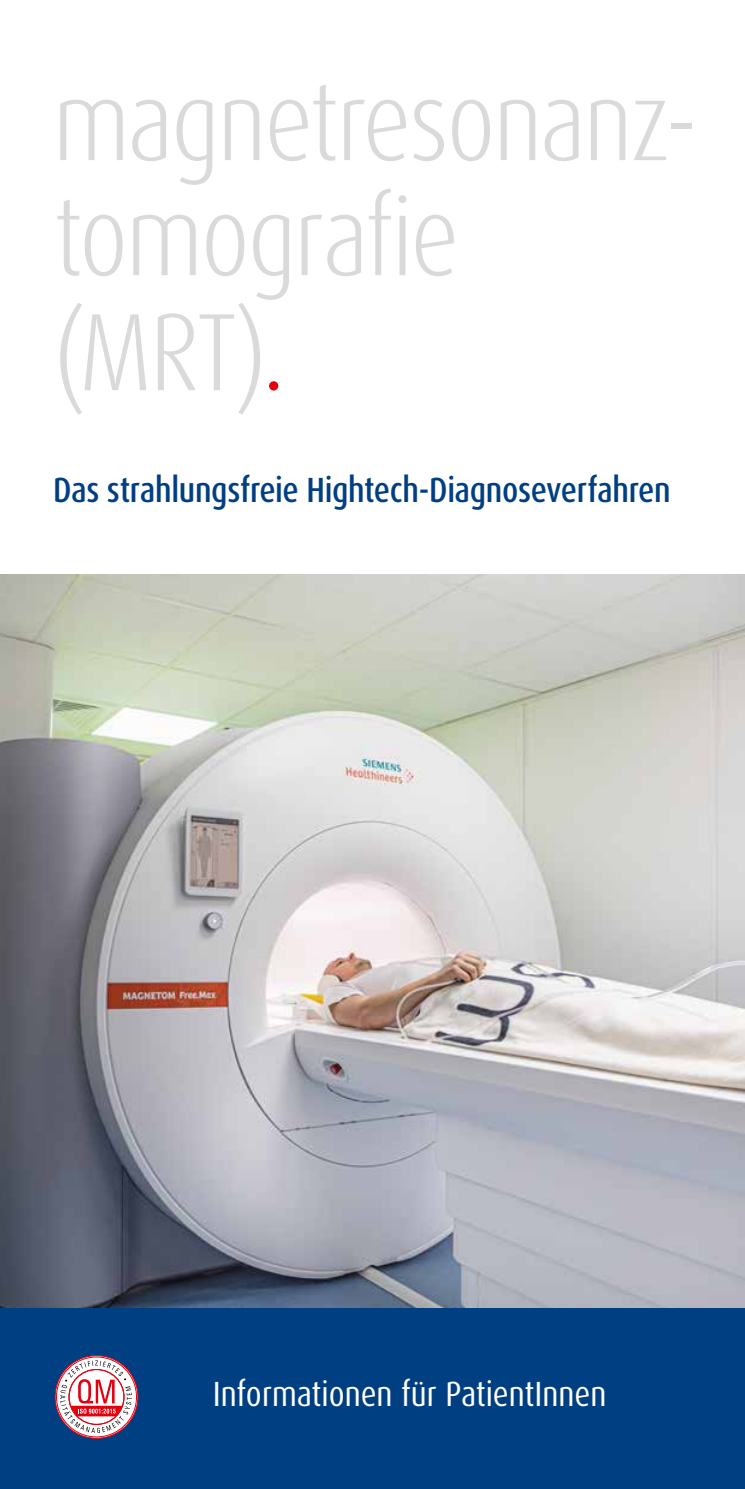
<style>
.page{position:relative;width:745px;height:1489px;background:#fff}
.page>*{position:absolute;margin:0;border:0;box-sizing:border-box;transform-origin:0 0}
.t1{font:300 condensed 110px/115px "Dax OT";letter-spacing:-.02em;color:#dadada}
.t2{font:500 condensed 35px "Dax OT";letter-spacing:-.01em;color:#003f82}
.t3{font:condensed 35px "Dax OT";letter-spacing:-.005em;color:#fff}
.s1{color:#e3000f}
</style>
<div class="page">
<img style="left:0;top:574px;width:744px;height:733px">
<div style="left:0;top:1307px;width:744px;height:181px;background:#003f82"></div>
<svg style="left:55px;top:1355px;width:83px;height:82px"></svg>
<div style="left:55px;top:1355px;width:83px;height:83px;border:1px solid #e3000f;border-radius:50%"></div>
<svg style="left:60px;top:1360px;width:72px;height:72px;background:#daabb3"></svg>
<div style="left:68px;top:1368px;width:56px;height:56px;border:1px solid #e3000f;border-radius:50%"></div>
<h1 class="t1" style="left:53px;top:66px;width:645px">magnetresonanz&shy;tomografie (MRT)<span class="s1">.</span></h1>
<p class="t2" style="left:53px;top:467px;width:618px">Das strahlungsfreie Hightech-Diagnoseverfahren</p>
<p class="t3" style="left:213px;top:1371px;width:395px">Informationen für PatientInnen</p>
</div>
